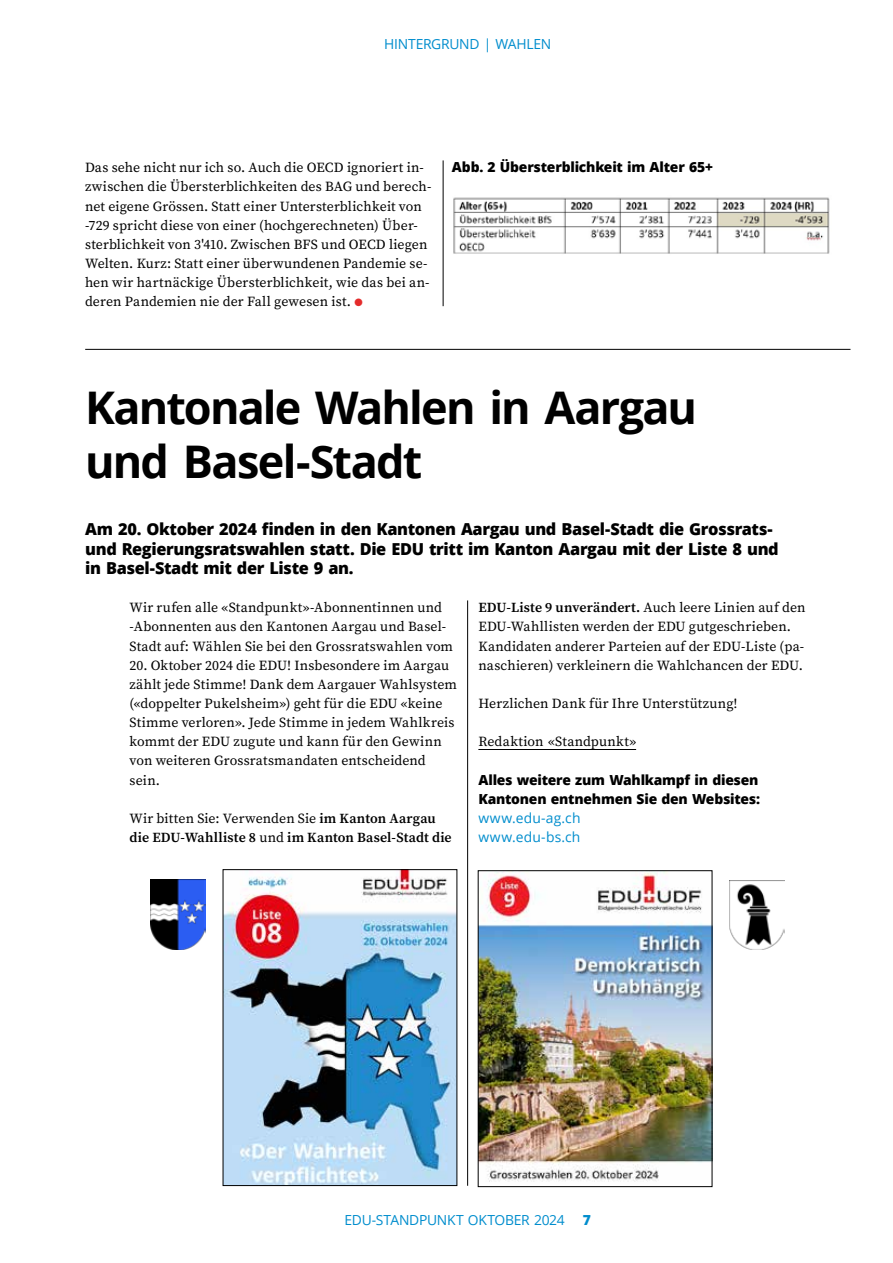
<style>
.page{position:relative;width:893px;height:1263px;background:#fff}
.page>*{position:absolute;margin:0;border:0;box-sizing:border-box;transform-origin:0 0}
.t1{font:700 45px/54px "Open Sans";letter-spacing:-.04em;color:#000}
.t2{font:800 16.5px/19.2px "Open Sans";letter-spacing:-.025em;color:#000}
.t3{font:13.8px/19.2px "Source Serif Pro";letter-spacing:.01em;color:#000}
.t4{font:800 13.8px/19.2px "Open Sans";letter-spacing:-.015em;color:#000}
.t5{font:600 13.8px/19.2px "Source Serif Pro";letter-spacing:.01em;color:#000}
.t6{font:13.8px "Open Sans";letter-spacing:-.02em;color:#008dcd}
.t7{font:13.8px/19.2px "Open Sans";letter-spacing:.015em;color:#008dcd}
.t8{font:800 13.8px "Open Sans";color:#008dcd}
.s1{color:#e42b2b}
.s2{font-weight:600}
.s3{font-weight:400}
</style>
<div class="page">
<hr style="left:467px;top:600px;width:1px;height:586px;background:#000">
<hr style="left:443px;top:160px;width:1px;height:146px;background:#000">
<hr style="left:478px;top:749px;width:158px;height:1px;background:#000">
<hr style="left:85px;top:349px;width:765px;height:1px;background:#000">
<img style="left:453px;top:197px;width:377px;height:57px">
<img style="left:225px;top:871px;width:230px;height:313px">
<div style="left:223px;top:869px;width:234px;height:317px;border:1px solid #000"></div>
<img style="left:480px;top:872px;width:230px;height:310px">
<div style="left:478px;top:870px;width:234px;height:317px;border:1px solid #000"></div>
<img style="left:151px;top:880px;width:55px;height:69px">
<img style="left:729px;top:880px;width:55px;height:70px">
<p class="t6" style="left:384px;top:34px;width:168px">HINTERGRUND | WAHLEN</p>
<p class="t3" style="left:85px;top:158px;width:340px">Das sehe nicht nur ich so. Auch die OECD ignoriert in-</p>
<p class="t4" style="left:452px;top:157px;width:263px">Abb. 2 Übersterblichkeit im Alter 65+</p>
<p class="t3" style="left:85px;top:177px;width:348px">zwischen die Übersterblichkeiten des BAG und berech&shy;net eigene Grössen. Statt einer Untersterblichkeit von -729 spricht diese von einer (hochgerechneten) Über&shy;sterblichkeit von 3'410. Zwischen BFS und OECD liegen Welten. Kurz: Statt einer überwundenen Pandemie se&shy;hen wir hartnäckige Übersterblichkeit, wie das bei an&shy;deren Pandemien nie der Fall gewesen ist. <span class="s1">●</span></p>
<h1 class="t1" style="left:85px;top:380px;width:614px">Kantonale Wahlen in Aargau und Basel-Stadt</h1>
<p class="t2" style="left:85px;top:519px;width:695px">Am 20. Oktober 2024 finden in den Kantonen Aargau und Basel-Stadt die Grossrats&shy;und Regierungsratswahlen statt. Die EDU tritt im Kanton Aargau mit der Liste 8 und in Basel-Stadt mit der Liste 9 an.</p>
<p class="t3" style="left:478px;top:598px;width:329px"><span class="s2">EDU-Liste 9 unverändert.</span> Auch leere Linien auf den EDU-Wahllisten werden der EDU gutgeschrieben.<br>Kandidaten anderer Parteien auf der EDU-Liste (pa&shy;naschieren) verkleinern die Wahlchancen der EDU.</p>
<p class="t3" style="left:478px;top:694px;width:261px">Herzlichen Dank für Ihre Unterstützung!</p>
<p class="t3" style="left:478px;top:732px;width:159px">Redaktion «Standpunkt»</p>
<p class="t4" style="left:478px;top:769px;width:283px">Alles weitere zum Wahlkampf in diesen<br>Kantonen entnehmen Sie den Websites:</p>
<p class="t7" style="left:478px;top:808px;width:104px">www.edu-ag.ch www.edu-bs.ch</p>
<p class="t3" style="left:130px;top:598px;width:325px">Wir rufen alle «Standpunkt»-Abonnentinnen und -Abonnenten aus den Kantonen Aargau und Basel-<br>Stadt auf: Wählen Sie bei den Grossratswahlen vom</p>
<p class="t3" style="left:130px;top:655px;width:329px">20. Oktober 2024 die EDU! Insbesondere im Aargau zählt jede Stimme! Dank dem Aargauer Wahlsystem («doppelter Pukelsheim») geht für die EDU «keine Stimme verloren». Jede Stimme in jedem Wahlkreis kommt der EDU zugute und kann für den Gewinn von weiteren Grossratsmandaten entscheidend sein.</p>
<p class="t5" style="left:130px;top:808px;width:324px"><span class="s3">Wir bitten Sie: Verwenden Sie</span> im Kanton Aargau die EDU-Wahlliste 8 <span class="s3">und</span> im Kanton Basel-Stadt die</p>
<p class="t6" style="left:345px;top:1210px;width:222px">EDU-STANDPUNKT OKTOBER 2024</p>
<p class="t8" style="left:583px;top:1209px;width:10px">7</p>
</div>
